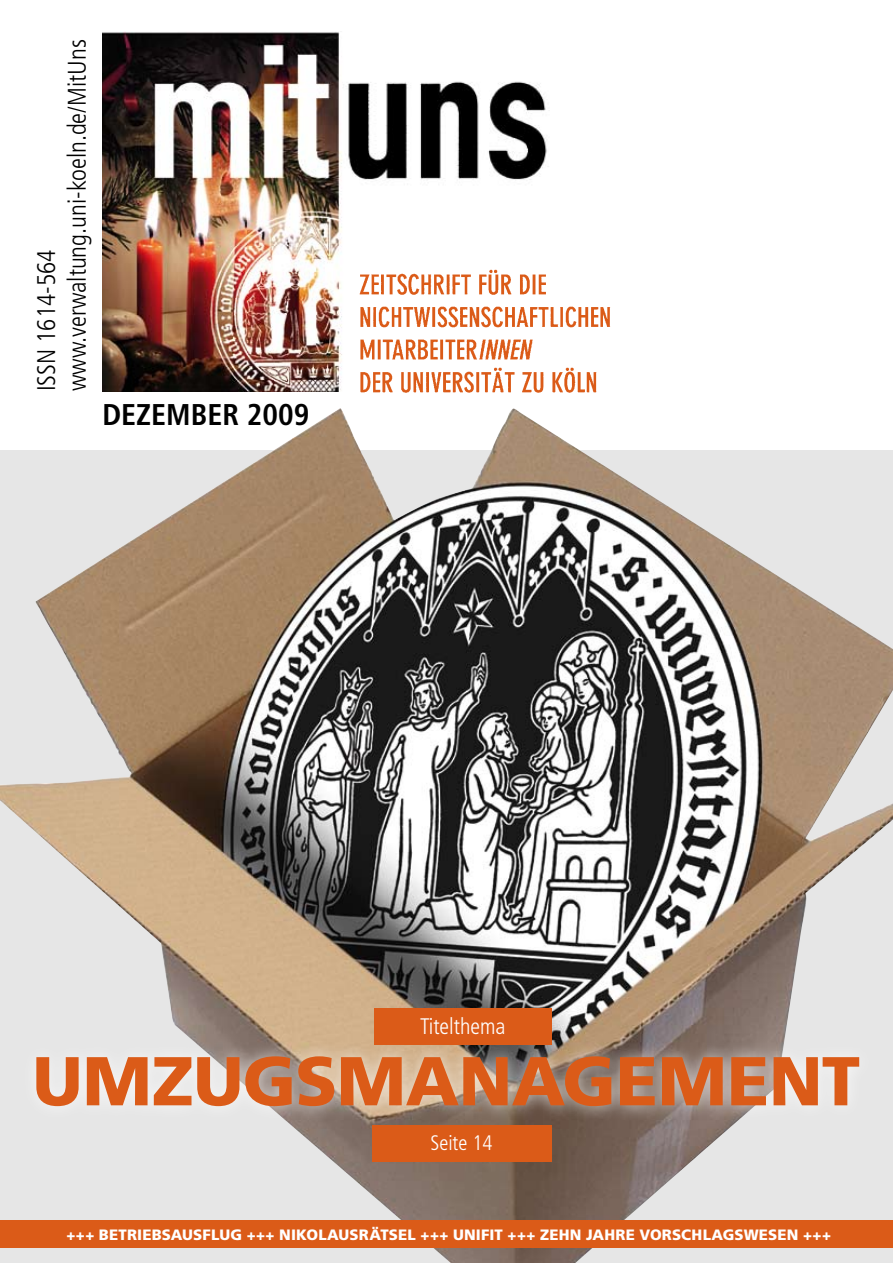
<style>
.page{position:relative;width:893px;height:1263px;background:#fff}
.page>*{position:absolute;margin:0;border:0;box-sizing:border-box;transform-origin:0 0}
.t1{font:900 69px "Frutiger";color:#db5b18}
.t2{font:700 condensed 30px "Frutiger";color:#000}
.t3{font:300 condensed 25.5px/30.6px "Frutiger";color:#000}
.t4{font:300 condensed 22.5px "Frutiger";color:#fff}
.t5{font:300 condensed 21px "Frutiger";color:#fff}
.t6{font:900 15px "Frutiger";letter-spacing:.01em;color:#fff}
</style>
<div class="page">
<img style="left:0;top:408px;width:893px;height:855px">
<img style="left:103px;top:32px;width:446px;height:360px">
<img style="left:347px;top:256px;width:278px;height:179px">
<div style="left:372px;top:1125px;width:179px;height:36px;background:#db5b18"></div>
<div style="left:374px;top:1008px;width:177px;height:36px;background:#db5b18"></div>
<div style="left:0;top:1220px;width:893px;height:27px;background:#db5b18"></div>
<div style="left:20px;top:1039px;width:854px;height:82px;background:#fff;opacity:.7"></div>
<h3 class="t3" style="left:32px;top:391px;width:353px;rotate:-90deg">ISSN 1614-564 www.verwaltung.uni-koeln.de/MitUns</h3>
<h2 class="t2" style="left:102px;top:397px;width:208px">DEZEMBER 2009</h2>
<h3 class="t4" style="left:420px;top:1014px;width:87px">Titelthema</h3>
<h1 class="t1" style="left:33px;top:1039px;width:166px">UMZUGS</h1>
<h1 class="t1" style="left:337px;top:1039px;width:120px">MANAGE</h1>
<h1 class="t1" style="left:658px;top:1039px;width:113px">MENT</h1>
<h3 class="t5" style="left:430px;top:1131px;width:64px">Seite 14</h3>
<p class="t6" style="left:66px;top:1225px;width:766px">+++ BETRIEBSAUSFLUG +++ NIKOLAUSRÄTSEL +++ UNIFIT +++ ZEHN JAHRE VORSCHLAGSWESEN +++</p>
</div>
